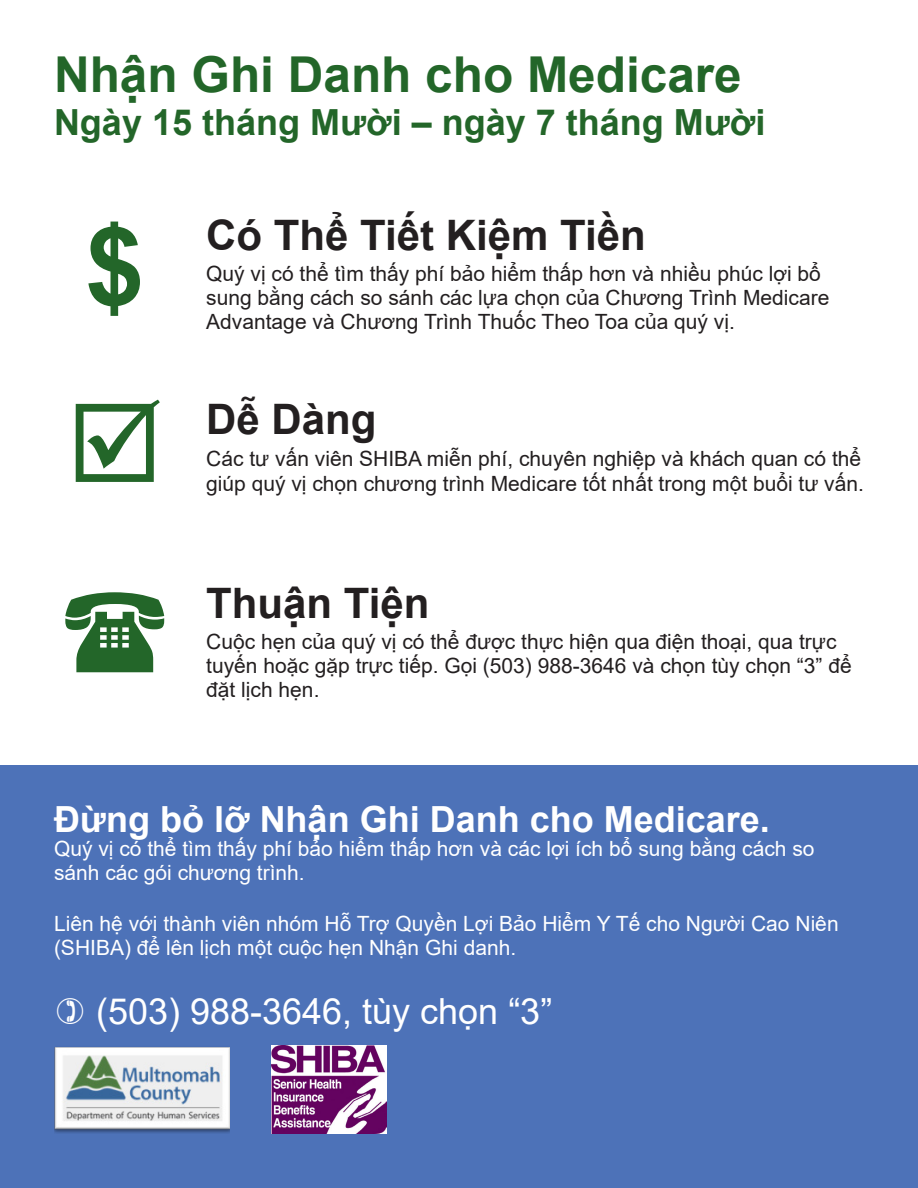
<style>
.page{position:relative;width:918px;height:1188px;background:#fff}
.page>*{position:absolute;margin:0;border:0;box-sizing:border-box;transform-origin:0 0}
.t1{font:700 108px "Arial";color:#236629}
.t2{font:700 49.5px "Arial";color:#236629}
.t3{font:700 42px "Arial";color:#231f20}
.t4{font:700 36px "Arial";color:#236629}
.t5{font:700 36px "Arial";color:#fff}
.t6{font:36px "Arial";color:#fff}
.t7{font:21px/24px "Arial";color:#231f20}
.t8{font:21px/24px "Arial";color:#fff}
</style>
<div class="page">
<div style="left:0;top:765px;width:918px;height:423px;background:#4d72b8"></div>
<img style="left:54px;top:1047px;width:176px;height:86px">
<img style="left:271px;top:1045px;width:115px;height:89px">
<p class="t2" style="left:54px;top:39px;width:689px">Nhận Ghi Danh cho Medicare</p>
<p class="t4" style="left:54px;top:97px;width:713px">Ngày 15 tháng Mười – ngày 7 tháng Mười</p>
<p class="t1" style="left:85px;top:191px;width:62px">$</p>
<p class="t3" style="left:206px;top:206px;width:441px">Có Thể Tiết Kiệm Tiền</p>
<p class="t7" style="left:206px;top:261px;width:625px">Quý vị có thể tìm thấy phí bảo hiểm thấp hơn và nhiều phúc lợi bổ sung bằng cách so sánh các lựa chọn của Chương Trình Medicare<br>Advantage và Chương Trình Thuốc Theo Toa của quý vị.</p>
<p class="t3" style="left:206px;top:389px;width:172px">Dễ Dàng</p>
<p class="t7" style="left:206px;top:445px;width:659px;line-height:25.2px">Các tư vấn viên SHIBA miễn phí, chuyên nghiệp và khách quan có thể giúp quý vị chọn chương trình Medicare tốt nhất trong một buổi tư vấn.</p>
<p class="t3" style="left:206px;top:574px;width:225px">Thuận Tiện</p>
<p class="t7" style="left:206px;top:630px;width:647px">Cuộc hẹn của quý vị có thể được thực hiện qua điện thoại, qua trực tuyến hoặc gặp trực tiếp. Gọi (503) 988-3646 và chọn tùy chọn “3” để đặt lịch hẹn.</p>
<p class="t5" style="left:54px;top:794px;width:717px">Đừng bỏ lỡ Nhận Ghi Danh cho Medicare.</p>
<p class="t8" style="left:54px;top:836px;width:762px">Quý vị có thể tìm thấy phí bảo hiểm thấp hơn và các lợi ích bổ sung bằng cách so sánh các gói chương trì nh.</p>
<p class="t8" style="left:54px;top:911px;width:786px">Liên hệ với thành viên nhóm Hỗ Trợ Quyền Lợi Bảo Hiểm Y Tế cho Người Cao Niên (SHIBA) để lên lịch một cuộc hẹn Nhận Ghi danh.</p>
<p class="t6" style="left:96px;top:986px;width:458px">(503) 988-3646, tùy chọn “3”</p>
</div>
